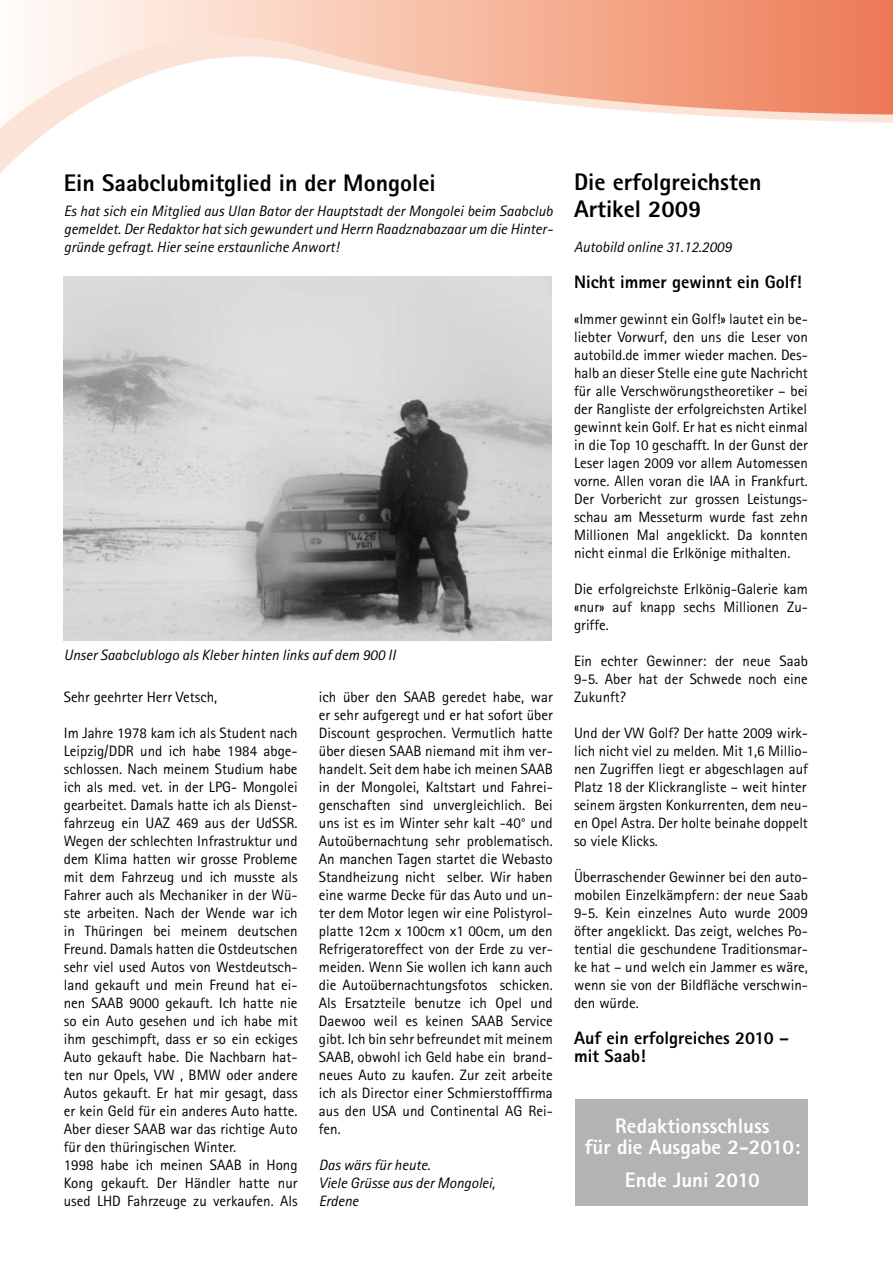
<style>
.page{position:relative;width:893px;height:1263px;background:#fff}
.page>*{position:absolute;margin:0;border:0;box-sizing:border-box;transform-origin:0 0}
.t1{font:800 24px/27px "Rotis Sans Serif";color:#000}
.t2{font:800 21px/21px "Rotis Sans Serif";color:#fff;text-align:center}
.t3{font:800 18px/18px "Rotis Sans Serif";color:#000}
.t4{font:15px/18px "Rotis Sans Serif";color:#000;text-align:justify}
.t5{font:italic 15px/18px "Rotis Sans Serif";color:#000}
</style>
<div class="page">
<svg style="left:0;top:128px;width:52px;height:45px"></svg>
<svg style="left:1px;top:0;width:892px;height:128px"></svg>
<img style="left:64px;top:276px;width:488px;height:364px">
<div style="left:575px;top:1099px;width:232px;height:106px;background:#b1b3b4"></div>
<h1 class="t1" style="left:64px;top:169px;width:373px">Ein Saabclubmitglied in der Mongolei</h1>
<p class="t5" style="left:64px;top:202px;width:491px;text-align:justify">Es hat sich ein Mitglied aus Ulan Bator der Hauptstadt der Mongolei beim Saabclub gemeldet. Der Redaktor hat sich gewundert und Herrn Raadznabazaar um die Hinter&shy;gründe gefragt. Hier seine erstaunliche Anwort!</p>
<p class="t5" style="left:64px;top:646px;width:333px">Unser Saabclublogo als Kleber hinten links auf dem 900 II</p>
<p class="t4" style="left:64px;top:688px;width:155px">Sehr geehrter Herr Vetsch,</p>
<p class="t4" style="left:64px;top:724px;width:235px;text-align:left">Im Jahre 1978 kam ich als Student nach Leipzig/DDR und ich habe 1984 abge&shy;schlossen. Nach meinem Studium habe ich als med. vet. in der LPG- Mongolei gearbeitet. Damals hatte ich als Dienst&shy;fahrzeug ein UAZ 469 aus der UdSSR.<br>Wegen der schlechten Infrastruktur und dem Klima hatten wir grosse Probleme mit dem Fahrzeug und ich musste als Fahrer auch als Mechaniker in der Wü&shy;ste arbeiten. Nach der Wende war ich in Thüringen bei meinem deutschen Freund. Damals hatten die Ostdeutschen sehr viel used Autos von Westdeutsch&shy;land gekauft und mein Freund hat ei&shy;nen SAAB 9000 gekauft. Ich hatte nie so ein Auto gesehen und ich habe mit ihm geschimpft, dass er so ein eckiges Auto gekauft habe. Die Nachbarn hat&shy;ten nur Opels, VW , BMW oder andere Autos gekauft. Er hat mir gesagt, dass er kein Geld für ein anderes Auto hatte.<br>Aber dieser SAAB war das richtige Auto für den thüringischen Winter.<br>1998 habe ich meinen SAAB in Hong Kong gekauft. Der Händler hatte nur used LHD Fahrzeuge zu verkaufen. Als</p>
<p class="t4" style="left:319px;top:688px;width:235px">ich über den SAAB geredet habe, war er sehr aufgeregt und er hat sofort über Discount gesprochen. Vermutlich hatte über diesen SAAB niemand mit ihm ver&shy;handelt. Seit dem habe ich meinen SAAB in der Mongolei, Kaltstart und Fahrei&shy;genschaften sind unvergleichlich. Bei uns ist es im Winter sehr kalt -40° und Autoübernachtung sehr problematisch.<br>An manchen Tagen startet die Webasto Standheizung nicht selber. Wir haben eine warme Decke für das Auto und un&shy;ter dem Motor legen wir eine Polistyrol&shy;platte 12cm x 100cm x1 00cm, um den Refrigeratoreffect von der Erde zu ver&shy;meiden. Wenn Sie wollen ich kann auch die Autoübernachtungsfotos schicken.<br>Als Ersatzteile benutze ich Opel und Daewoo weil es keinen SAAB Service gibt. Ich bin sehr befreundet mit meinem SAAB, obwohl ich Geld habe ein brand&shy;neues Auto zu kaufen. Zur zeit arbeite ich als Director einer Schmierstofffirma aus den USA und Continental AG Rei&shy;fen.</p>
<p class="t5" style="left:319px;top:1156px;width:178px">Das wärs für heute.<br>Viele Grüsse aus der Mongolei,<br>Erdene</p>
<h1 class="t1" style="left:574px;top:168px;width:189px">Die erfolgreichsten<br>Artikel 2009</h1>
<p class="t5" style="left:574px;top:238px;width:159px">Autobild online 31.12.2009</p>
<p class="t3" style="left:574px;top:273px;width:229px">Nicht immer gewinnt ein Golf!</p>
<p class="t4" style="left:574px;top:310px;width:235px">«Immer gewinnt ein Golf!» lautet ein be&shy;liebter Vorwurf, den uns die Leser von autobild.de immer wieder machen. Des&shy;halb an dieser Stelle eine gute Nachricht für alle Verschwörungstheoretiker – bei der Rangliste der erfolgreichsten Artikel gewinnt kein Golf. Er hat es nicht einmal in die Top 10 geschafft. In der Gunst der Leser lagen 2009 vor allem Automessen vorne. Allen voran die IAA in Frankfurt.<br>Der Vorbericht zur grossen Leistungs&shy;schau am Messeturm wurde fast zehn Millionen Mal angeklickt. Da konnten nicht einmal die Erlkönige mithalten.</p>
<p class="t4" style="left:574px;top:580px;width:235px">Die erfolgreichste Erlkönig-Galerie kam «nur» auf knapp sechs Millionen Zu&shy;griffe.</p>
<p class="t4" style="left:574px;top:652px;width:235px">Ein echter Gewinner: der neue Saab 9-5. Aber hat der Schwede noch eine Zukunft?</p>
<p class="t4" style="left:574px;top:724px;width:235px">Und der VW Golf? Der hatte 2009 wirk&shy;lich nicht viel zu melden. Mit 1,6 Millio&shy;nen Zugriffen liegt er abgeschlagen auf Platz 18 der Klickrangliste – weit hinter seinem ärgsten Konkurrenten, dem neu&shy;en Opel Astra. Der holte beinahe doppelt so viele Klicks.</p>
<p class="t4" style="left:574px;top:868px;width:235px">Überraschender Gewinner bei den auto&shy;mobilen Einzelkämpfern: der neue Saab 9-5. Kein einzelnes Auto wurde 2009 öfter angeklickt. Das zeigt, welches Po&shy;tential die geschundene Traditionsmar&shy;ke hat – und welch ein Jammer es wäre, wenn sie von der Bildfläche verschwin&shy;den würde.</p>
<p class="t3" style="left:574px;top:1029px;width:217px">Auf ein erfolgreiches 2010 – mit Saab!</p>
<h2 class="t2" style="left:585px;top:1115px;width:217px">Redaktionsschluss<br>für die Ausgabe 2-2010:</h2>
<h2 class="t2" style="left:625px;top:1169px;width:137px">Ende Juni 2010</h2>
</div>
